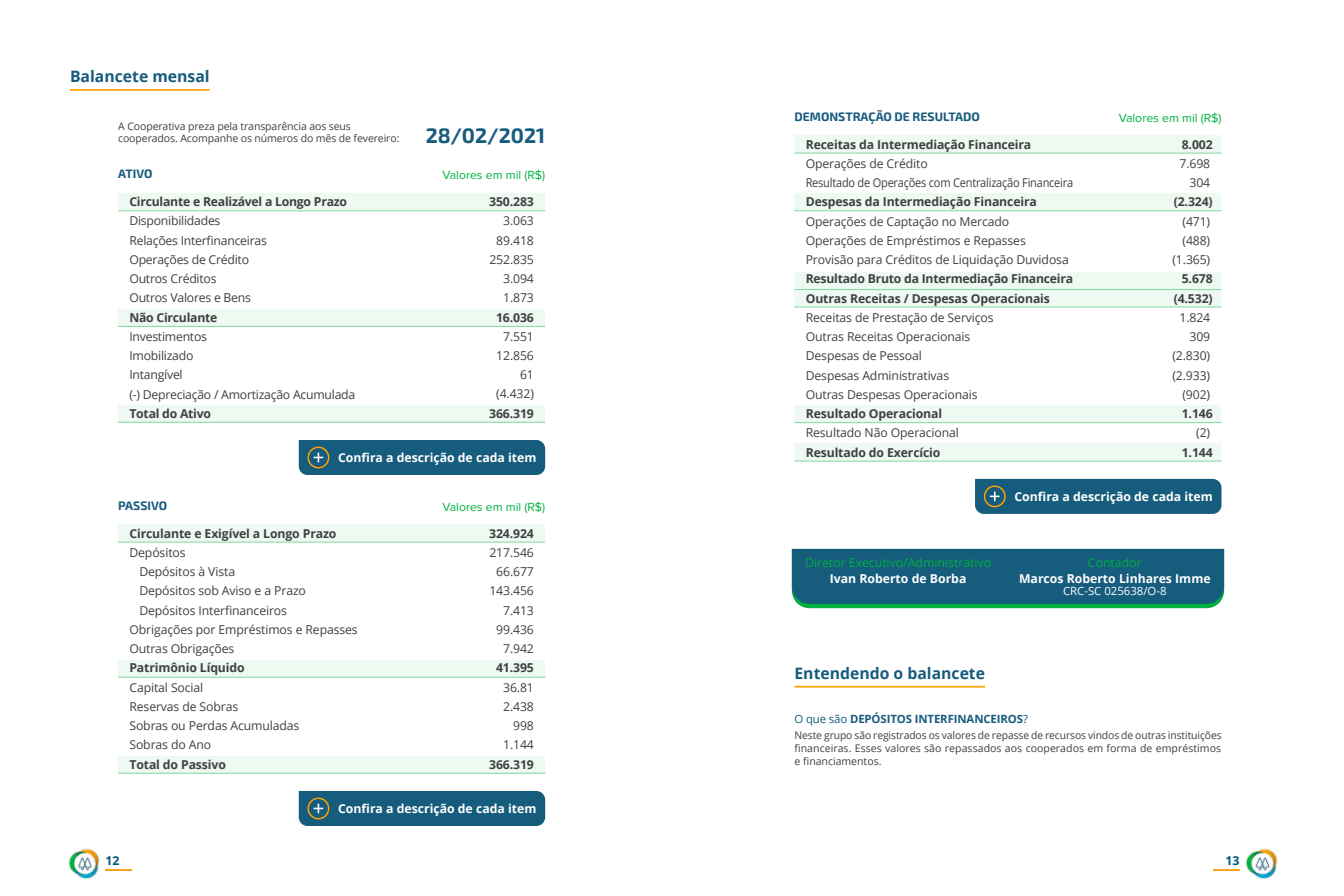
<style>
.page{position:relative;width:1344px;height:896px;background:#fff}
.page>*{position:absolute;margin:0;border:0;box-sizing:border-box;transform-origin:0 0}
.t1{font:700 21px "Exo 2";color:#165c7d}
.t2{font:700 15.75px "Open Sans";color:#165c7d}
.t3{font:12.25px/19.2px "Open Sans";letter-spacing:-.01em;color:#404042;text-align:right}
.t4{font:700 12.25px/19.2px "Open Sans";letter-spacing:-.01em;color:#404042}
.t5{font:700 12.25px "Open Sans";color:#fff}
.t6{font:12.25px "Proxima Nova";color:#00b140}
.t7{font:12.25px "Open Sans";color:#00b140}
.t8{font:700 12.25px "Exo 2";color:#165c7d}
.t9{font:700 12.25px "Open Sans";color:#00567a}
.t10{font:700 11.38px "Open Sans";letter-spacing:-.01em;color:#165c7d}
.t11{font:11.38px "Open Sans";color:#fff}
.t12{font:10.5px/12.6px "Open Sans";letter-spacing:-.01em;color:#414042}
.s1{font-weight:400}
</style>
<div class="page">
<div style="left:118px;top:194px;width:427px;height:17px;background:#edf9f1"></div>
<hr style="left:118px;top:211px;width:427px;height:1px;background:#00b140">
<div style="left:118px;top:309px;width:427px;height:17px;background:#edf9f1"></div>
<hr style="left:118px;top:326px;width:427px;height:1px;background:#00b140">
<div style="left:118px;top:405px;width:427px;height:17px;background:#edf9f1"></div>
<hr style="left:118px;top:422px;width:427px;height:1px;background:#00b140">
<div style="left:118px;top:525px;width:427px;height:17px;background:#edf9f1"></div>
<hr style="left:118px;top:542px;width:427px;height:1px;background:#00b140">
<div style="left:118px;top:660px;width:427px;height:17px;background:#edf9f1"></div>
<hr style="left:118px;top:677px;width:427px;height:1px;background:#00b140">
<div style="left:118px;top:756px;width:427px;height:17px;background:#edf9f1"></div>
<hr style="left:118px;top:773px;width:427px;height:1px;background:#00b140">
<div style="left:299px;top:440px;width:246px;height:35px;background:#165c7d"></div>
<div style="left:299px;top:791px;width:246px;height:35px;background:#165c7d"></div>
<hr style="left:70px;top:89px;width:140px;height:2px;background:#ffa300">
<svg style="left:792px;top:549px;width:432px;height:59px;background:#156279"></svg>
<div style="left:975px;top:479px;width:247px;height:35px;background:#165c7d"></div>
<div style="left:794px;top:136px;width:428px;height:17px;background:#edf9f1"></div>
<hr style="left:795px;top:153px;width:427px;height:1px;background:#00b140">
<div style="left:794px;top:194px;width:428px;height:17px;background:#edf9f1"></div>
<hr style="left:795px;top:211px;width:427px;height:1px;background:#00b140">
<div style="left:794px;top:272px;width:428px;height:17px;background:#edf9f1"></div>
<hr style="left:795px;top:289px;width:427px;height:1px;background:#00b140">
<div style="left:794px;top:290px;width:428px;height:17px;background:#edf9f1"></div>
<hr style="left:795px;top:307px;width:427px;height:1px;background:#00b140">
<div style="left:794px;top:405px;width:428px;height:18px;background:#edf9f1"></div>
<div style="left:794px;top:444px;width:428px;height:17px;background:#edf9f1"></div>
<hr style="left:795px;top:422px;width:427px;height:1px;background:#00b140">
<hr style="left:795px;top:461px;width:427px;height:1px;background:#00b140">
<hr style="left:794px;top:686px;width:191px;height:2px;background:#ffa300">
<img style="left:1246px;top:848px;width:31px;height:30px">
<img style="left:68px;top:848px;width:31px;height:30px">
<hr style="left:106px;top:869px;width:26px;height:2px;background:#faa419">
<hr style="left:1213px;top:869px;width:27px;height:2px;background:#faa419">
<p class="t2" style="left:70px;top:65px;width:141px">Balancete mensal</p>
<p class="t12" style="left:118px;top:119px;width:283px">A Cooperativa preza pela transparência aos seus cooperados. Acompanhe os números do mês de fevereiro:</p>
<h1 class="t1" style="left:426px;top:123px;width:121px">28/02/2021</h1>
<p class="t8" style="left:118px;top:166px;width:36px">ATIVO</p>
<p class="t6" style="left:443px;top:170px;width:104px">Valores em mil (R$)</p>
<p class="t4" style="left:129px;top:192px;width:219px">Circulante e Realizável a Longo Prazo</p>
<p class="t3" style="left:129px;top:211px;width:139px;text-align:left">Disponibilidades<br>Relações Interfinanceiras<br>Operações de Crédito<br>Outros Créditos<br>Outros Valores e Bens</p>
<p class="t4" style="left:129px;top:307px;width:90px">Não Circulante</p>
<p class="t3" style="left:129px;top:326px;width:227px;text-align:left">Investimentos<br>Imobilizado<br>Intangível<br>(-) Depreciação / Amortização Acumulada</p>
<p class="t4" style="left:129px;top:403px;width:83px">Total do Ativo</p>
<p class="t4" style="left:489px;top:192px;width:46px">350.283</p>
<p class="t3" style="left:489px;top:211px;width:46px">3.063<br>89.418<br>252.835<br>3.094<br>1.873</p>
<p class="t4" style="left:496px;top:307px;width:39px">16.036</p>
<p class="t3" style="left:496px;top:326px;width:39px">7.551<br>12.856<br>61 (4.432)</p>
<p class="t4" style="left:489px;top:403px;width:46px">366.319</p>
<p class="t5" style="left:338px;top:449px;width:200px">Confira a descrição de cada item</p>
<p class="t8" style="left:118px;top:498px;width:50px">PASSIVO</p>
<p class="t6" style="left:443px;top:501px;width:104px">Valores em mil (R$)</p>
<p class="t4" style="left:129px;top:523px;width:209px">Circulante e Exigível a Longo Prazo</p>
<p class="t3" style="left:129px;top:543px;width:58px">Depósitos</p>
<p class="t3" style="left:139px;top:562px;width:97px">Depósitos à Vista</p>
<p class="t3" style="left:139px;top:581px;width:168px">Depósitos sob Aviso e a Prazo</p>
<p class="t3" style="left:139px;top:600px;width:149px">Depósitos Interfinanceiros</p>
<p class="t3" style="left:129px;top:620px;width:230px">Obrigações por Empréstimos e Repasses</p>
<p class="t3" style="left:129px;top:639px;width:106px">Outras Obrigações</p>
<p class="t4" style="left:129px;top:658px;width:117px">Patrimônio Líquido</p>
<p class="t3" style="left:129px;top:677px;width:172px;text-align:left">Capital Social<br>Reservas de Sobras<br>Sobras ou Perdas Acumuladas<br>Sobras do Ano</p>
<p class="t4" style="left:129px;top:754px;width:98px">Total do Passivo</p>
<p class="t4" style="left:489px;top:523px;width:46px">324.924</p>
<p class="t3" style="left:489px;top:543px;width:46px">217.546<br>66.677<br>143.456<br>7.413<br>99.436<br>7.942</p>
<p class="t4" style="left:496px;top:658px;width:39px">41.395</p>
<p class="t3" style="left:503px;top:677px;width:32px">36.81<br>2.438<br>998<br>1.144</p>
<p class="t4" style="left:489px;top:754px;width:46px">366.319</p>
<p class="t5" style="left:338px;top:800px;width:200px">Confira a descrição de cada item</p>
<p class="t8" style="left:794px;top:109px;width:187px">DEMONSTRAÇÃO DE RESULTADO</p>
<p class="t6" style="left:1119px;top:112px;width:104px">Valores em mil (R$)</p>
<p class="t4" style="left:806px;top:134px;width:227px">Receitas da Intermediação Financeira</p>
<p class="t3" style="left:806px;top:154px;width:269px;text-align:left">Operações de Crédito<br>Resultado de Operações com Centralização Financeira</p>
<p class="t4" style="left:806px;top:192px;width:233px">Despesas da Intermediação Financeira</p>
<p class="t3" style="left:806px;top:211px;width:265px;text-align:left">Operações de Captação no Mercado<br>Operações de Empréstimos e Repasses<br>Provisão para Créditos de Liquidação Duvidosa</p>
<p class="t4" style="left:806px;top:269px;width:269px">Resultado Bruto da Intermediação Financeira<br>Outras Receitas / Despesas Operacionais</p>
<p class="t3" style="left:806px;top:308px;width:189px;text-align:left">Receitas de Prestação de Serviços<br>Outras Receitas Operacionais<br>Despesas de Pessoal<br>Despesas Administrativas<br>Outras Despesas Operacionais</p>
<p class="t4" style="left:806px;top:404px;width:138px">Resultado Operacional</p>
<p class="t3" style="left:806px;top:423px;width:155px">Resultado Não Operacional</p>
<p class="t4" style="left:806px;top:442px;width:136px">Resultado do Exercício</p>
<p class="t4" style="left:1182px;top:134px;width:32px">8.002</p>
<p class="t3" style="left:1179px;top:154px;width:32px">7.698<br>304</p>
<p class="t4" style="left:1174px;top:192px;width:41px">(2.324)</p>
<p class="t3" style="left:1172px;top:211px;width:39px">(471) (488) (1.365)</p>
<p class="t4" style="left:1174px;top:269px;width:41px;text-align:right">5.678 (4.532)</p>
<p class="t3" style="left:1172px;top:307px;width:39px">1.824<br>309 (2.830) (2.933) (902)</p>
<p class="t4" style="left:1182px;top:404px;width:32px">1.146</p>
<p class="t3" style="left:1196px;top:423px;width:16px">(2)</p>
<p class="t4" style="left:1182px;top:442px;width:32px">1.144</p>
<p class="t7" style="left:805px;top:554px;width:188px">Diretor Executivo/Administrativo</p>
<p class="t5" style="left:830px;top:570px;width:138px">Ivan Roberto de Borba</p>
<p class="t5" style="left:1014px;top:488px;width:200px">Confira a descrição de cada item</p>
<p class="t7" style="left:1088px;top:554px;width:55px">Contador</p>
<p class="t5" style="left:1019px;top:570px;width:193px">Marcos Roberto Linhares Imme</p>
<p class="t11" style="left:1063px;top:583px;width:105px">CRC-SC 025638/O-8</p>
<p class="t2" style="left:794px;top:662px;width:192px">Entendendo o balancete</p>
<p class="t10" style="left:794px;top:710px;width:235px"><span class="s1">O que são</span> DEPÓSITOS INTERFINANCEIROS<span class="s1">?</span></p>
<p class="t12" style="left:794px;top:729px;width:429px;text-align:justify">Neste grupo são registrados os valores de repasse de recursos vindos de outras instituições financeiras. Esses valores são repassados aos cooperados em forma de empréstimos e financiamentos.</p>
<p class="t9" style="left:106px;top:852px;width:15px">12</p>
<p class="t9" style="left:1226px;top:852px;width:15px">13</p>
</div>
